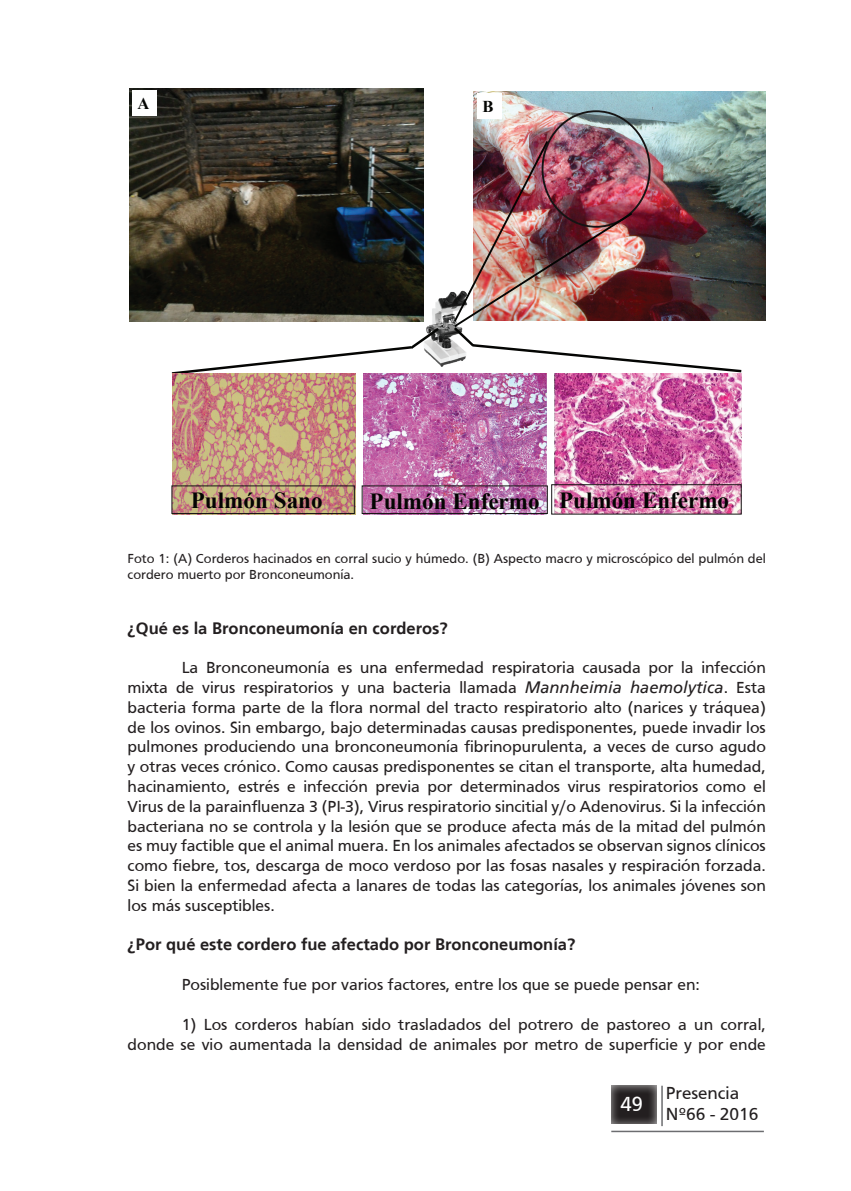
<style>
.page{position:relative;width:851px;height:1191px;background:#fff}
.page>*{position:absolute;margin:0;border:0;box-sizing:border-box;transform-origin:0 0}
.t1{font:700 23.1px "Times New Roman";color:#040503}
.t2{font:21px "Frutiger";color:#fff}
.t3{font:18px/21.6px "Frutiger";color:#231f20}
.t4{font:16.5px/19.8px "Frutiger";color:#231f20;text-align:justify}
.t5{font:700 16.5px "Frutiger";color:#231f20}
.t6{font:700 16.5px "Times New Roman";color:#040503}
.t7{font:13.5px/16.2px "Frutiger";color:#231f20}
.s1{font-style:italic}
</style>
<div class="page">
<div style="left:610px;top:1083px;width:48px;height:42px;background:#fff;opacity:.75"></div>
<hr style="left:611px;top:1130px;width:152px;height:2px;background:#6c6d70">
<hr style="left:661px;top:1085px;width:1px;height:41px;background:#6c6d70">
<img style="left:363px;top:373px;width:183px;height:139px">
<img style="left:554px;top:374px;width:187px;height:138px">
<img style="left:407px;top:290px;width:44px;height:77px">
<svg style="left:171px;top:325px;width:270px;height:51px"></svg>
<img style="left:172px;top:374px;width:183px;height:140px">
<div style="left:171px;top:485px;width:183px;height:29px;border:1px solid #161414"></div>
<div style="left:362px;top:485px;width:185px;height:29px;border:1px solid #161414"></div>
<div style="left:551px;top:484px;width:190px;height:30px;border:1px solid #161414"></div>
<img style="left:130px;top:88px;width:293px;height:233px">
<img style="left:474px;top:91px;width:291px;height:230px">
<div style="left:132px;top:90px;width:24px;height:26px;background:#fff"></div>
<div style="left:476px;top:93px;width:25px;height:26px;background:#fff"></div>
<img style="left:451px;top:139px;width:292px;height:235px">
<p class="t6" style="left:137px;top:92px;width:13px">A</p>
<p class="t6" style="left:482px;top:95px;width:13px">B</p>
<h1 class="t1" style="left:191px;top:484px;width:133px">Pulmón Sano</h1>
<h1 class="t1" style="left:369px;top:484px;width:361px">Pulmón Enfermo Pulmón Enfermo</h1>
<p class="t7" style="left:128px;top:550px;width:639px">Foto 1: (A) Corderos hacinados en corral sucio y húmedo. (B) Aspecto macro y microscópico del pulmón del cordero muerto por Bronconeumonía.</p>
<p class="t5" style="left:128px;top:618px;width:321px">¿Qué es la Bronconeumonía en corderos?</p>
<p class="t4" style="left:128px;top:657px;width:639px;text-indent:54px">La Bronconeumonía es una enfermedad respiratoria causada por la infección mixta de virus respiratorios y una bacteria llamada <span class="s1">Mannheimia haemolytica</span>. Esta bacteria forma parte de la flora normal del tracto respiratorio alto (narices y tráquea) de los ovinos. Sin embargo, bajo determinadas causas predisponentes, puede invadir los pulmones produciendo una bronconeumonía fibrinopurulenta, a veces de curso agudo y otras veces crónico. Como causas predisponentes se citan el transporte, alta humedad, hacinamiento, estrés e infección previa por determinados virus respiratorios como el Virus de la parainfluenza 3 (PI-3), Virus respiratorio sincitial y/o Adenovirus. Si la infección bacteriana no se controla y la lesión que se produce afecta más de la mitad del pulmón es muy factible que el animal muera. En los animales afectados se observan signos clínicos como fiebre, tos, descarga de moco verdoso por las fosas nasales y respiración forzada.<br>Si bien la enfermedad afecta a lanares de todas las categorías, los animales jóvenes son los más susceptibles.</p>
<p class="t5" style="left:128px;top:935px;width:449px">¿Por qué este cordero fue afectado por Bronconeumonía?</p>
<p class="t4" style="left:182px;top:974px;width:519px">Posiblemente fue por varios factores, entre los que se puede pensar en:</p>
<p class="t4" style="left:128px;top:1014px;width:639px;text-align:right">1) Los corderos habían sido trasladados del potrero de pastoreo a un corral,<br>donde se vio aumentada la densidad de animales por metro de superficie y por ende</p>
<p class="t2" style="left:620px;top:1092px;width:24px">49</p>
<p class="t3" style="left:666px;top:1081px;width:94px">Presencia<br>Nº66 - 2016</p>
</div>
